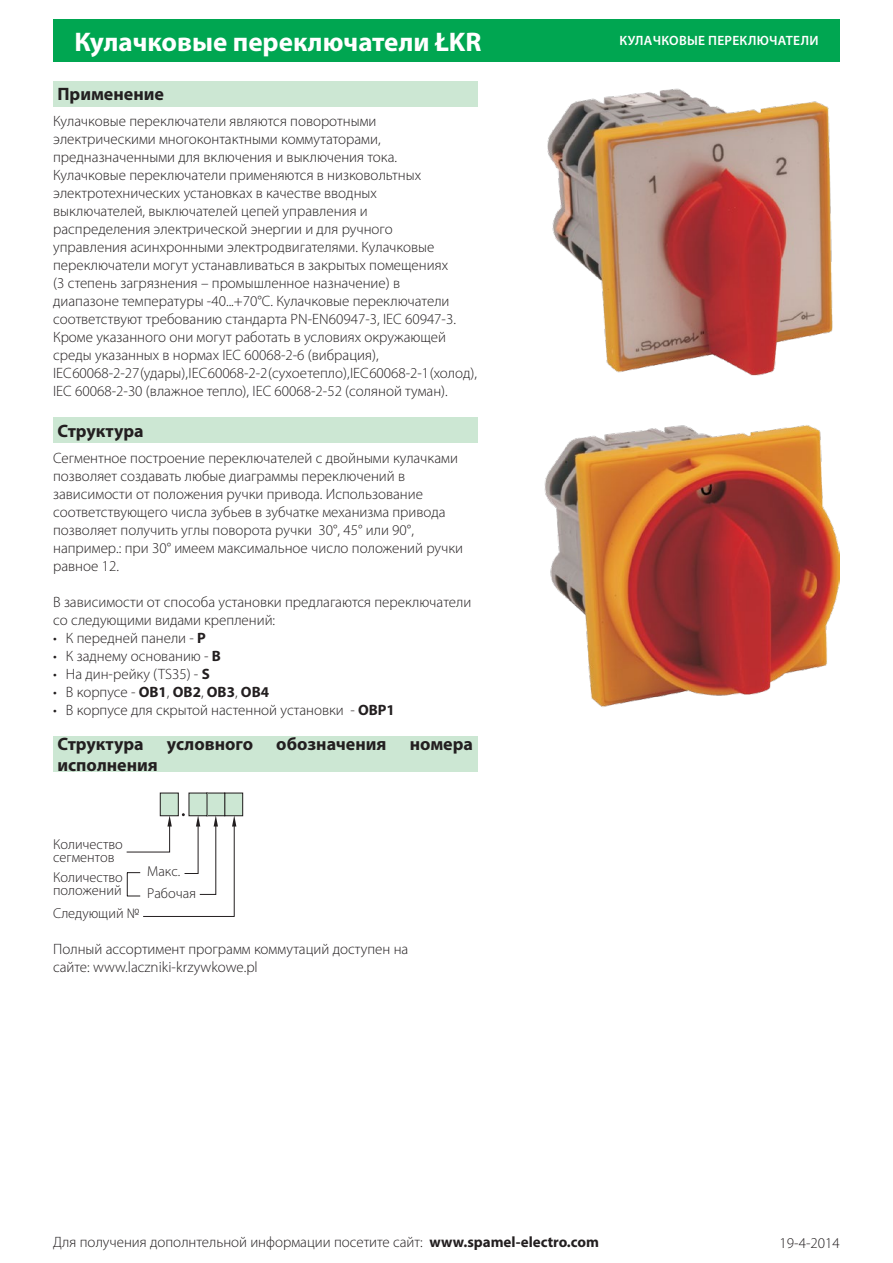
<style>
.page{position:relative;width:893px;height:1263px;background:#fff}
.page>*{position:absolute;margin:0;border:0;box-sizing:border-box;transform-origin:0 0}
.t1{font:700 27px "Myriad Pro";color:#fff}
.Naglowek_opisu{font:700 18px "Myriad Pro";color:#231f20}
.do_lewej_10{font:300 15px/18px "Myriad Pro";color:#231f20}
.punkty_do_lewej_10{font:300 15px "Myriad Pro";color:#231f20}
.Cecha_grafika{font:300 14.4px/12.6px "Myriad Pro";color:#231f20}
.t2{font:600 13.5px "Myriad Pro";letter-spacing:.02em;color:#fff}
.s1{font-weight:700}
</style>
<div class="page">
<div style="left:53px;top:19px;width:787px;height:43px;background:#00a651"></div>
<div style="left:53px;top:417px;width:424px;height:26px;background:#cce7d3"></div>
<img style="left:544px;top:88px;width:296px;height:619px">
<div style="left:53px;top:81px;width:424px;height:25px;background:#cce7d3"></div>
<div style="left:53px;top:736px;width:424px;height:35px;background:#cce7d3"></div>
<div style="left:160px;top:793px;width:18px;height:23px;background:#cce7d3"></div>
<div style="left:160px;top:792px;width:19px;height:24px;border:1px solid #231f20"></div>
<div style="left:225px;top:793px;width:18px;height:23px;background:#cce7d3"></div>
<div style="left:224px;top:792px;width:19px;height:24px;border:1px solid #231f20"></div>
<div style="left:207px;top:793px;width:18px;height:23px;background:#cce7d3"></div>
<div style="left:206px;top:792px;width:19px;height:24px;border:1px solid #231f20"></div>
<div style="left:189px;top:793px;width:18px;height:23px;background:#cce7d3"></div>
<svg style="left:126px;top:813px;width:110px;height:104px"></svg>
<h1 class="t1" style="left:74px;top:24px;width:409px">Кулачковые переключатели ŁKR</h1>
<p class="Naglowek_opisu" style="left:57px;top:82px;width:108px">Применение</p>
<p class="do_lewej_10" style="left:53px;top:112px;width:345px">Кулачковые переключатели являются поворотными электрическими многоконтактными коммутаторами, предназначенными для включения и выключения тока.</p>
<p class="do_lewej_10" style="left:53px;top:166px;width:425px">Кулачковые переключатели применяются в низковольтных электротехнических установках в качестве вводных<br>выключателей, выключателей цепей управления и<br>распределения электрической энергии и для ручного<br>управления асинхронными электродвигателями. Кулачковые переключатели могут устанавливаться в закрытых помещениях<br>(3 степень загрязнения – промышленное назначение) в<br>диапазоне температуры -40...+70°C. Кулачковые переключатели соответствуют требованию стандарта PN-EN60947-3, IEC 60947-3.<br>Кроме указанного они могут работать в условиях окружающей среды указанных в нормах IEC 60068-2-6 (вибрация),<br>IEC 60068-2-27 (удары), IEC 60068-2-2 (сухое тепло), IEC 60068-2-1 (холод), IEC 60068-2-30 (влажное тепло), IEC 60068-2-52 (соляной туман).</p>
<p class="Naglowek_opisu" style="left:57px;top:419px;width:88px">Структура</p>
<p class="do_lewej_10" style="left:53px;top:449px;width:412px">Сегментное построение переключателей с двойными кулачками позволяет создавать любые диаграммы переключений в зависимости от положения ручки привода. Использование соответствующего числа зубьев в зубчатке механизма привода позволяет получить углы поворота ручки 30°, 45° или 90°, например.: при 30° имеем максимальное число положений ручки равное 12.</p>
<p class="do_lewej_10" style="left:53px;top:593px;width:420px">В зависимости от способа установки предлагаются переключатели со следующими видами креплений:</p>
<p class="punkty_do_lewej_10" style="left:53px;top:629px;width:154px">• К передней панели - <span class="s1">P</span></p>
<p class="punkty_do_lewej_10" style="left:53px;top:647px;width:169px">• К заднему основанию - <span class="s1">B</span></p>
<p class="punkty_do_lewej_10" style="left:53px;top:665px;width:158px">• На дин-рейку (TS35) - <span class="s1">S</span></p>
<p class="punkty_do_lewej_10" style="left:53px;top:683px;width:217px">• В корпусе - <span class="s1">OB1</span>, <span class="s1">OB2</span>, <span class="s1">OB3</span>, <span class="s1">OB4</span></p>
<p class="punkty_do_lewej_10" style="left:53px;top:701px;width:343px">• В корпусе для скрытой настенной установки - <span class="s1">OBP1</span></p>
<p class="Naglowek_opisu" style="left:57px;top:732px;width:88px">Структура</p>
<p class="Naglowek_opisu" style="left:167px;top:732px;width:88px">условного</p>
<p class="Naglowek_opisu" style="left:276px;top:732px;width:112px">обозначения</p>
<p class="Naglowek_opisu" style="left:410px;top:732px;width:65px">номера</p>
<p class="Naglowek_opisu" style="left:57px;top:753px;width:102px">исполнения</p>
<p class="Cecha_grafika" style="left:53px;top:838px;width:71px">Количество сегментов</p>
<p class="Cecha_grafika" style="left:53px;top:871px;width:71px">Количество положений</p>
<p class="Cecha_grafika" style="left:147px;top:861px;width:50px;line-height:21.6px">Макс.<br>Рабочая</p>
<p class="Cecha_grafika" style="left:53px;top:907px;width:88px">Следующий №</p>
<p class="do_lewej_10" style="left:53px;top:941px;width:357px">Полный ассортимент программ коммутаций доступен на сайте: www.laczniki-krzywkowe.pl</p>
<p class="t2" style="left:619px;top:32px;width:201px">КУЛАЧКОВЫЕ ПЕРЕКЛЮЧАТЕЛИ</p>
<p class="do_lewej_10" style="left:53px;top:1233px;width:547px">Для получения дополнтельной информации посетите сайт: <span class="s1">www.spamel-electro.com</span></p>
<p class="do_lewej_10" style="left:780px;top:1234px;width:62px">19-4-2014</p>
</div>
